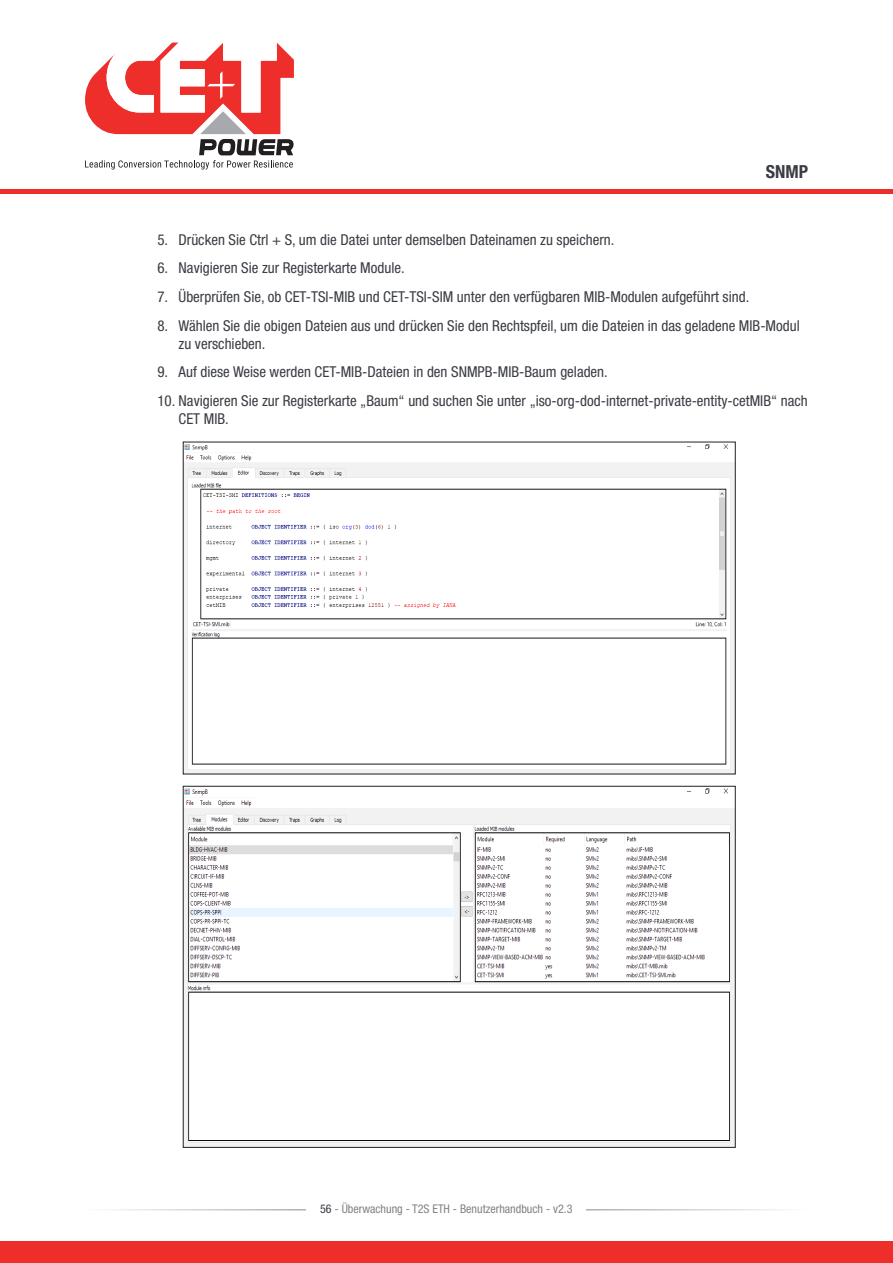
<style>
.page{position:relative;width:893px;height:1263px;background:#fff}
.page>*{position:absolute;margin:0;border:0;box-sizing:border-box;transform-origin:0 0}
.t1{font:700 condensed 18px "Helvetica Neue LT Std";color:#393c43}
.t2{font:condensed 15px/18px "Helvetica Neue LT Std";color:#393c43}
.t3{font:condensed 12px "Helvetica Neue LT Std";color:#808285}
.s1{color:#393c43}
</style>
<div class="page">
<img style="left:185px;top:444px;width:549px;height:328px">
<img style="left:185px;top:788px;width:549px;height:358px">
<hr style="left:85px;top:1209px;width:723px;height:1px;background:#393c43">
<div style="left:307px;top:1197px;width:279px;height:24px;background:#fff"></div>
<svg style="left:85px;top:43px;width:209px;height:127px"></svg>
<hr style="left:0;top:189px;width:893px;height:4px;background:#ee2e2b">
<div style="left:0;top:1242px;width:893px;height:21px;background:#ee2e2b"></div>
<p class="t1" style="left:766px;top:161px;width:44px">SNMP</p>
<p class="t2" style="left:157px;top:230px;width:458px">5. Drücken Sie Ctrl + S, um die Datei unter demselben Dateinamen zu speichern.</p>
<p class="t2" style="left:157px;top:259px;width:249px">6. Navigieren Sie zur Registerkarte Module.</p>
<p class="t2" style="left:157px;top:287px;width:593px">7. Überprüfen Sie, ob CET-TSI-MIB und CET-TSI-SIM unter den verfügbaren MIB-Modulen aufgeführt sind.</p>
<p class="t2" style="left:179px;top:316px;width:623px;text-indent:-21px">8. Wählen Sie die obigen Dateien aus und drücken Sie den Rechtspfeil, um die Dateien in das geladene MIB-Modul zu verschieben.</p>
<p class="t2" style="left:157px;top:363px;width:452px">9. Auf diese Weise werden CET-MIB-Dateien in den SNMPB-MIB-Baum geladen.</p>
<p class="t2" style="left:179px;top:391px;width:631px;text-indent:-21px">10. Navigieren Sie zur Registerkarte „Baum“ und suchen Sie unter „iso-org-dod-internet-private-entity-cetMIB“ nach<br>CET MIB.</p>
<p class="t3" style="left:320px;top:1202px;width:254px"><span class="s1">56</span> - Überwachung - T2S ETH - Benutzerhandbuch - v2.3</p>
</div>
